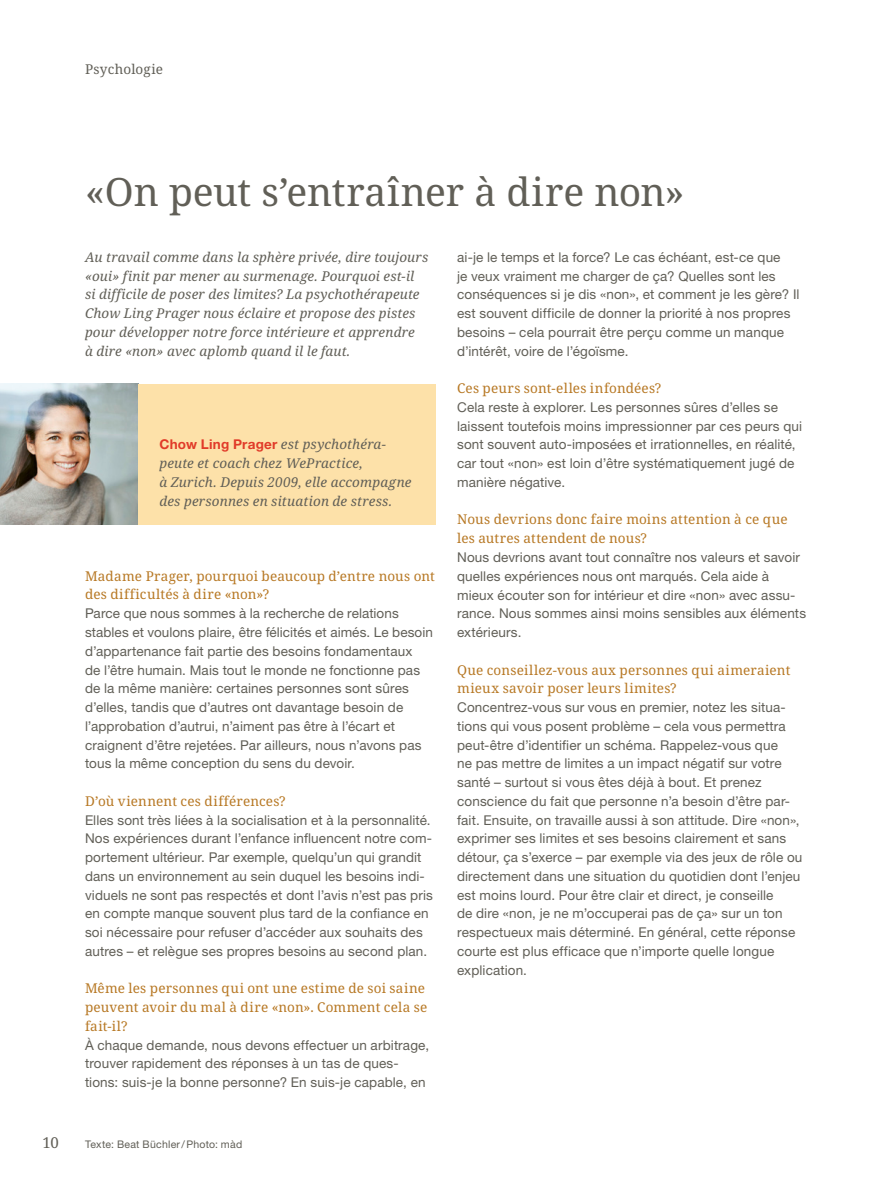
<style>
.page{position:relative;width:893px;height:1191px;background:#fff}
.page>*{position:absolute;margin:0;border:0;box-sizing:border-box;transform-origin:0 0}
.t1{font:39px "Noto Serif";letter-spacing:-.005em;color:#615f57}
.t2{font:15px "Noto Serif";color:#615f57}
.t3{font:13.5px/18.8px "Helvetica Neue LT Std";letter-spacing:.01em;color:#615f57}
.t4{font:italic 13.5px/18.8px "Noto Serif";letter-spacing:.01em;color:#615f57}
.t5{font:13.5px/18.8px "Noto Serif";letter-spacing:.015em;color:#b77824}
.t6{font:13.5px "Noto Serif";letter-spacing:.01em;color:#615f57}
.t7{font:10.5px "Helvetica Neue LT Std";letter-spacing:.02em;color:#615f57}
.s1{font-family:"Helvetica Neue LT Std";font-weight:700;font-style:normal;color:#e13b29}
</style>
<div class="page">
<img style="left:0;top:384px;width:138px;height:140px">
<div style="left:138px;top:384px;width:298px;height:140px;background:#fde1a9"></div>
<p class="t6" style="left:85px;top:60px;width:79px">Psychologie</p>
<p class="t2" style="left:43px;top:1132px;width:18px">10</p>
<h1 class="t1" style="left:85px;top:165px;width:601px">«On peut s’entraîner à dire non»</h1>
<p class="t3" style="left:457px;top:247px;width:344px">ai-je le temps et la force? Le cas échéant, est-ce que<br>je veux vraiment me charger de ça? Quelles sont les conséquences si je dis «non», et comment je les gère? Il est souvent difficile de donner la priorité à nos propres besoins – cela pourrait être perçu comme un manque d’intérêt, voire de l’égoïsme.</p>
<p class="t5" style="left:457px;top:379px;width:206px">Ces peurs sont-elles infondées?</p>
<p class="t3" style="left:457px;top:397px;width:346px">Cela reste à explorer. Les personnes sûres d’elles se laissent toutefois moins impressionner par ces peurs qui sont souvent auto-imposées et irrationnelles, en réalité, car tout «non» est loin d’être systématiquement jugé de manière négative.</p>
<p class="t5" style="left:457px;top:510px;width:332px">Nous devrions donc faire moins attention à ce que les autres attendent de nous?</p>
<p class="t3" style="left:457px;top:547px;width:350px">Nous devrions avant tout connaître nos valeurs et savoir quelles expériences nous ont marqués. Cela aide à mieux écouter son for intérieur et dire «non» avec assu&shy;rance. Nous sommes ainsi moins sensibles aux éléments extérieurs.</p>
<p class="t5" style="left:457px;top:660px;width:335px">Que conseillez-vous aux personnes qui aimeraient mieux savoir poser leurs limites?</p>
<p class="t3" style="left:457px;top:697px;width:347px">Concentrez-vous sur vous en premier, notez les situa&shy;tions qui vous posent problème – cela vous permettra peut-être d’identifier un schéma. Rappelez-vous que<br>ne pas mettre de limites a un impact négatif sur votre santé – surtout si vous êtes déjà à bout. Et prenez conscience du fait que personne n’a besoin d’être par&shy;fait. Ensuite, on travaille aussi à son attitude. Dire «non», exprimer ses limites et ses besoins clairement et sans détour, ça s’exerce – par exemple via des jeux de rôle ou directement dans une situation du quotidien dont l’enjeu est moins lourd. Pour être clair et direct, je conseille<br>de dire «non, je ne m’occuperai pas de ça» sur un ton respectueux mais déterminé. En général, cette réponse courte est plus efficace que n’importe quelle longue explication.</p>
<p class="t4" style="left:85px;top:248px;width:345px">Au travail comme dans la sphère privée, dire toujours «oui» finit par mener au surmenage. Pourquoi est-il<br>si difficile de poser des limites? La psychothérapeute Chow Ling Prager nous éclaire et propose des pistes pour développer notre force intérieure et apprendre<br>à dire «non» avec aplomb quand il le faut.</p>
<p class="t4" style="left:159px;top:435px;width:254px"><span class="s1">Chow Ling Prager</span> est psychothéra&shy;peute et coach chez WePractice,<br>à Zurich. Depuis 2009, elle accompagne des personnes en situation de stress.</p>
<p class="t5" style="left:85px;top:567px;width:351px">Madame Prager, pourquoi beaucoup d’entre nous ont des difficultés à dire «non»?</p>
<p class="t3" style="left:85px;top:604px;width:349px">Parce que nous sommes à la recherche de relations stables et voulons plaire, être félicités et aimés. Le besoin d’appartenance fait partie des besoins fondamentaux<br>de l’être humain. Mais tout le monde ne fonctionne pas de la même manière: certaines personnes sont sûres d’elles, tandis que d’autres ont davantage besoin de l’approbation d’autrui, n’aiment pas être à l’écart et craignent d’être rejetées. Par ailleurs, nous n’avons pas tous la même conception du sens du devoir.</p>
<p class="t5" style="left:85px;top:792px;width:202px">D’où viennent ces différences?</p>
<p class="t3" style="left:85px;top:810px;width:349px">Elles sont très liées à la socialisation et à la personnalité.<br>Nos expériences durant l’enfance influencent notre com&shy;portement ultérieur. Par exemple, quelqu’un qui grandit dans un environnement au sein duquel les besoins indi&shy;viduels ne sont pas respectés et dont l’avis n’est pas pris en compte manque souvent plus tard de la confiance en soi nécessaire pour refuser d’accéder aux souhaits des autres – et relègue ses propres besoins au second plan.</p>
<p class="t5" style="left:85px;top:979px;width:344px">Même les personnes qui ont une estime de soi saine peuvent avoir du mal à dire «non». Comment cela se fait-il?</p>
<p class="t3" style="left:85px;top:1035px;width:346px">À chaque demande, nous devons effectuer un arbitrage, trouver rapidement des réponses à un tas de ques&shy;tions: suis-je la bonne personne? En suis-je capable, en</p>
<p class="t7" style="left:85px;top:1138px;width:159px">Texte: Beat Büchler/Photo: màd</p>
</div>
